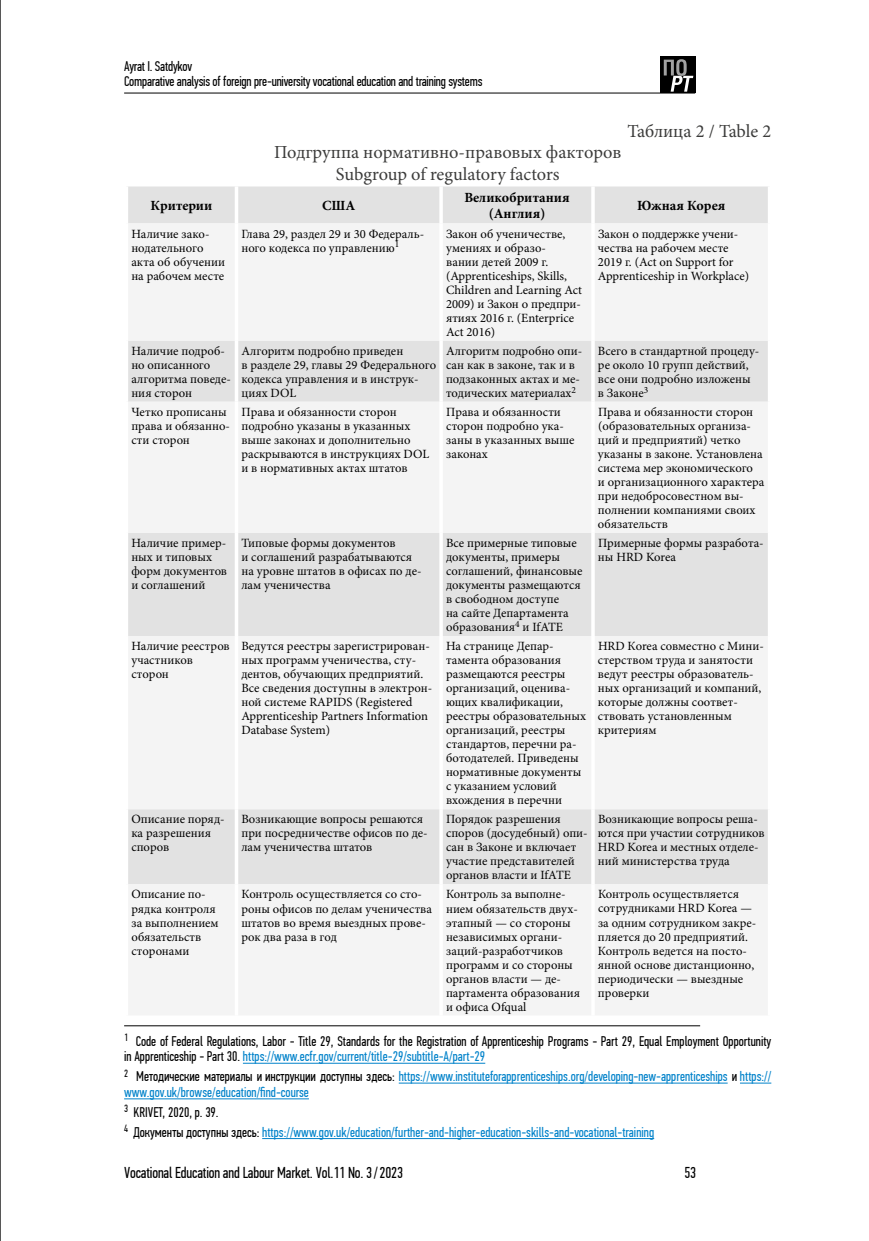
<style>
.page{position:relative;width:869px;height:1241px;background:#fff}
.page>*{position:absolute;margin:0;border:0;box-sizing:border-box;transform-origin:0 0}
.t1{font:18.38px/21px "Minion Pro";color:#3c3c3b;text-align:center}
.t2{font:15.75px "PF Din Text Comp Pro";letter-spacing:-.01em;color:#000}
.t3{font:14px/15.8px "PF Din Text Comp Pro";color:#000}
.t4{font:14px/15.8px "PF Din Text Comp Pro";color:#0082ca}
.t5{font:700 14px/16.8px "Minion Pro";color:#000;text-align:center}
.t6{font:12.6px/14px "Minion Pro";color:#000}
.s1{color:#0082ca}
.s2{color:#000}
</style>
<div class="page">
<hr style="left:0;top:0;width:1px;height:1240px;background:#000">
<div style="left:659px;top:57px;width:35px;height:36px;background:#000"></div>
<svg style="left:663px;top:59px;width:30px;height:33px"></svg>
<hr style="left:124px;top:93px;width:570px;height:1px;background:#000">
<div style="left:128px;top:186px;width:639px;height:37px;background:#e2e2e2"></div>
<svg style="left:128px;top:223px;width:639px;height:792px;fill:#f4f4f4"></svg>
<svg style="left:234px;top:186px;width:4px;height:37px"></svg>
<hr style="left:439px;top:186px;width:3px;height:37px;background:#fff">
<hr style="left:591px;top:186px;width:3px;height:37px;background:#fff">
<hr style="left:234px;top:223px;width:4px;height:117px;background:#fff">
<hr style="left:439px;top:223px;width:3px;height:117px;background:#fff">
<hr style="left:591px;top:223px;width:3px;height:117px;background:#fff">
<svg style="left:234px;top:340px;width:4px;height:61px"></svg>
<hr style="left:439px;top:340px;width:3px;height:61px;background:#fff">
<hr style="left:591px;top:340px;width:3px;height:61px;background:#fff">
<hr style="left:234px;top:401px;width:4px;height:132px;background:#fff">
<hr style="left:439px;top:401px;width:3px;height:132px;background:#fff">
<hr style="left:591px;top:401px;width:3px;height:132px;background:#fff">
<svg style="left:234px;top:533px;width:4px;height:103px"></svg>
<hr style="left:439px;top:533px;width:3px;height:103px;background:#fff">
<hr style="left:591px;top:533px;width:3px;height:103px;background:#fff">
<hr style="left:234px;top:636px;width:4px;height:173px;background:#fff">
<hr style="left:439px;top:636px;width:3px;height:173px;background:#fff">
<hr style="left:591px;top:636px;width:3px;height:173px;background:#fff">
<svg style="left:234px;top:809px;width:4px;height:75px"></svg>
<hr style="left:439px;top:809px;width:3px;height:75px;background:#fff">
<hr style="left:591px;top:809px;width:3px;height:75px;background:#fff">
<hr style="left:234px;top:884px;width:4px;height:131px;background:#fff">
<hr style="left:439px;top:884px;width:3px;height:131px;background:#fff">
<hr style="left:591px;top:884px;width:3px;height:131px;background:#fff">
<svg style="left:767px;top:186px;width:1px;height:37px"></svg>
<svg style="left:767px;top:340px;width:1px;height:61px"></svg>
<svg style="left:767px;top:533px;width:1px;height:103px"></svg>
<svg style="left:767px;top:809px;width:1px;height:75px"></svg>
<hr style="left:124px;top:1025px;width:575px;height:1px;background:#000">
<hr style="left:243px;top:1062px;width:242px;height:1px;background:#0082ca">
<hr style="left:398px;top:1082px;width:329px;height:1px;background:#0082ca">
<hr style="left:739px;top:1082px;width:32px;height:1px;background:#0082ca">
<hr style="left:124px;top:1098px;width:185px;height:1px;background:#0082ca">
<hr style="left:262px;top:1137px;width:392px;height:1px;background:#0082ca">
<p class="t3" style="left:124px;top:59px;width:359px;line-height:15px">Ayrat I. Satdykov<br>Comparative analysis of foreign pre-university vocational education and training systems</p>
<h1 class="t1" style="left:627px;top:121px;width:145px">Таблица 2 / Table 2</h1>
<h1 class="t1" style="left:274px;top:142px;width:348px">Подгруппа нормативно-правовых факторов<br>Subgroup of regulatory factors</h1>
<p class="t5" style="left:150px;top:197px;width:63px">Критерии</p>
<p class="t5" style="left:322px;top:197px;width:35px">США</p>
<p class="t5" style="left:464px;top:188px;width:107px">Великобритания (Англия)</p>
<p class="t5" style="left:637px;top:197px;width:90px">Южная Корея</p>
<p class="t6" style="left:131px;top:226px;width:95px">Наличие зако&shy;нодательного акта об обучении на рабочем месте</p>
<p class="t6" style="left:241px;top:226px;width:184px">Глава 29, раздел 29 и 30 Федераль&shy;ного кодекса по управлению<sup>1</sup></p>
<p class="t6" style="left:446px;top:226px;width:137px">Закон об ученичестве, умениях и образо&shy;вании детей 2009 г. (Apprenticeships, Skills,<br>Children and Learning Act<br>2009) и Закон о предпри&shy;ятиях 2016 г. (Enterprice<br>Act 2016)</p>
<p class="t6" style="left:597px;top:226px;width:153px">Закон о поддержке учени&shy;чества на рабочем месте<br>2019 г. (Act on Support for<br>Apprenticeship in Workplace)</p>
<p class="t6" style="left:131px;top:344px;width:101px">Наличие подроб&shy;но описанного алгоритма поведе&shy;ния сторон</p>
<p class="t6" style="left:241px;top:344px;width:196px">Алгоритм подробно приведен<br>в разделе 29, главы 29 Федерального кодекса управления и в инструк&shy;циях DOL</p>
<p class="t6" style="left:446px;top:344px;width:138px">Алгоритм подробно опи&shy;сан как в законе, так и в подзаконных актах и ме&shy;тодических материалах<sup>2</sup></p>
<p class="t6" style="left:597px;top:344px;width:163px">Всего в стандартной процеду&shy;ре около 10 групп действий, все они подробно изложены в Законе<sup>3</sup></p>
<p class="t6" style="left:131px;top:405px;width:100px">Четко прописаны права и обязанно&shy;сти сторон</p>
<p class="t6" style="left:241px;top:405px;width:189px">Права и обязанности сторон подробно указаны в указанных выше законах и дополнительно раскрываются в инструкциях DOL и в нормативных актах штатов</p>
<p class="t6" style="left:446px;top:405px;width:130px">Права и обязанности сторон подробно ука&shy;заны в указанных выше законах</p>
<p class="t6" style="left:597px;top:405px;width:168px">Права и обязанности сторон (образовательных организа&shy;ций и предприятий) четко указаны в законе. Установлена система мер экономического<br>и организационного характера при недобросовестном вы&shy;полнении компаниями своих обязательств</p>
<p class="t6" style="left:131px;top:536px;width:97px">Наличие пример&shy;ных и типовых форм документов и соглашений</p>
<p class="t6" style="left:241px;top:536px;width:181px">Типовые формы документов<br>и соглашений разрабатываются на уровне штатов в офисах по де&shy;лам ученичества</p>
<p class="t6" style="left:446px;top:536px;width:138px">Все примерные типовые документы, примеры соглашений, финансовые документы размещаются в свободном доступе<br>на сайте Департамента образования<sup>4</sup> и IfATE</p>
<p class="t6" style="left:597px;top:536px;width:167px">Примерные формы разработа&shy;ны HRD Korea</p>
<p class="t6" style="left:131px;top:639px;width:100px">Наличие реестров участников сторон</p>
<p class="t6" style="left:241px;top:639px;width:192px">Ведутся реестры зарегистрирован&shy;ных программ ученичества, сту&shy;дентов, обучающих предприятий.<br>Все сведения доступны в электрон&shy;ной системе RAPIDS (Registered<br>Apprenticeship Partners Information<br>Database System)</p>
<p class="t6" style="left:446px;top:639px;width:141px">На странице Депар&shy;тамента образования размещаются реестры организаций, оценива&shy;ющих квалификации, реестры образовательных организаций, реестры стандартов, перечни ра&shy;ботодателей. Приведены нормативные документы с указанием условий вхождения в перечни</p>
<p class="t6" style="left:597px;top:639px;width:167px">HRD Кorea совместно с Мини&shy;стерством труда и занятости ведут реестры образователь&shy;ных организаций и компаний, которые должны соответ&shy;ствовать установленным критериям</p>
<p class="t6" style="left:131px;top:812px;width:95px">Описание поряд&shy;ка разрешения споров</p>
<p class="t6" style="left:241px;top:812px;width:188px">Возникающие вопросы решаются при посредничестве офисов по де&shy;лам ученичества штатов</p>
<p class="t6" style="left:446px;top:812px;width:143px">Порядок разрешения споров (досудебный) опи&shy;сан в Законе и включает участие представителей органов власти и IfATE</p>
<p class="t6" style="left:597px;top:812px;width:168px">Возникающие вопросы реша&shy;ются при участии сотрудников<br>HRD Korea и местных отделе&shy;ний министерства труда</p>
<p class="t6" style="left:131px;top:887px;width:89px">Описание по&shy;рядка контроля за выполнением обязательств сторонами</p>
<p class="t6" style="left:241px;top:887px;width:192px">Контроль осуществляется со сто&shy;роны офисов по делам ученичества штатов во время выездных прове&shy;рок два раза в год</p>
<p class="t6" style="left:446px;top:887px;width:135px">Контроль за выполне&shy;нием обязательств двух&shy;этапный — со стороны независимых органи&shy;заций-разработчиков программ и со стороны органов власти — де&shy;партамента образования и офиса Ofqual</p>
<p class="t6" style="left:597px;top:887px;width:160px">Контроль осуществляется сотрудниками HRD Korea — за одним сотрудником закре&shy;пляется до 20 предприятий.<br>Контроль ведется на посто&shy;янной основе дистанционно, периодически — выездные проверки</p>
<p class="t3" style="left:124px;top:1032px;width:648px"><sup>1</sup> Code of Federal Regulations, Labor - Title 29, Standards for the Registration of Apprenticeship Programs - Part 29, Equal Employment Opportunity in Apprenticeship - Part 30. <span class="s1">https://www.ecfr.gov/current/title-29/subtitle-A/part-29</span></p>
<p class="t4" style="left:124px;top:1068px;width:648px"><sup>2</sup> <span class="s2">Методические материалы и инструкции доступны здесь:</span> https://www.instituteforapprenticeships.org/developing-new-apprenticeships <span class="s2">и</span> https:// www.gov.uk/browse/education/find-course</p>
<p class="t4" style="left:124px;top:1102px;width:531px;line-height:19.8px"><sup>3</sup> <span class="s2">KRIVET, 2020, p. 39.<br></span><sup>4</sup> <span class="s2">Документы доступны здесь:</span> https://www.gov.uk/education/further-and-higher-education-skills-and-vocational-training</p>
<p class="t2" style="left:124px;top:1163px;width:280px">Vocational Education and Labour Market. Vol.11 No. 3/2023</p>
<p class="t2" style="left:684px;top:1163px;width:13px">53</p>
</div>
